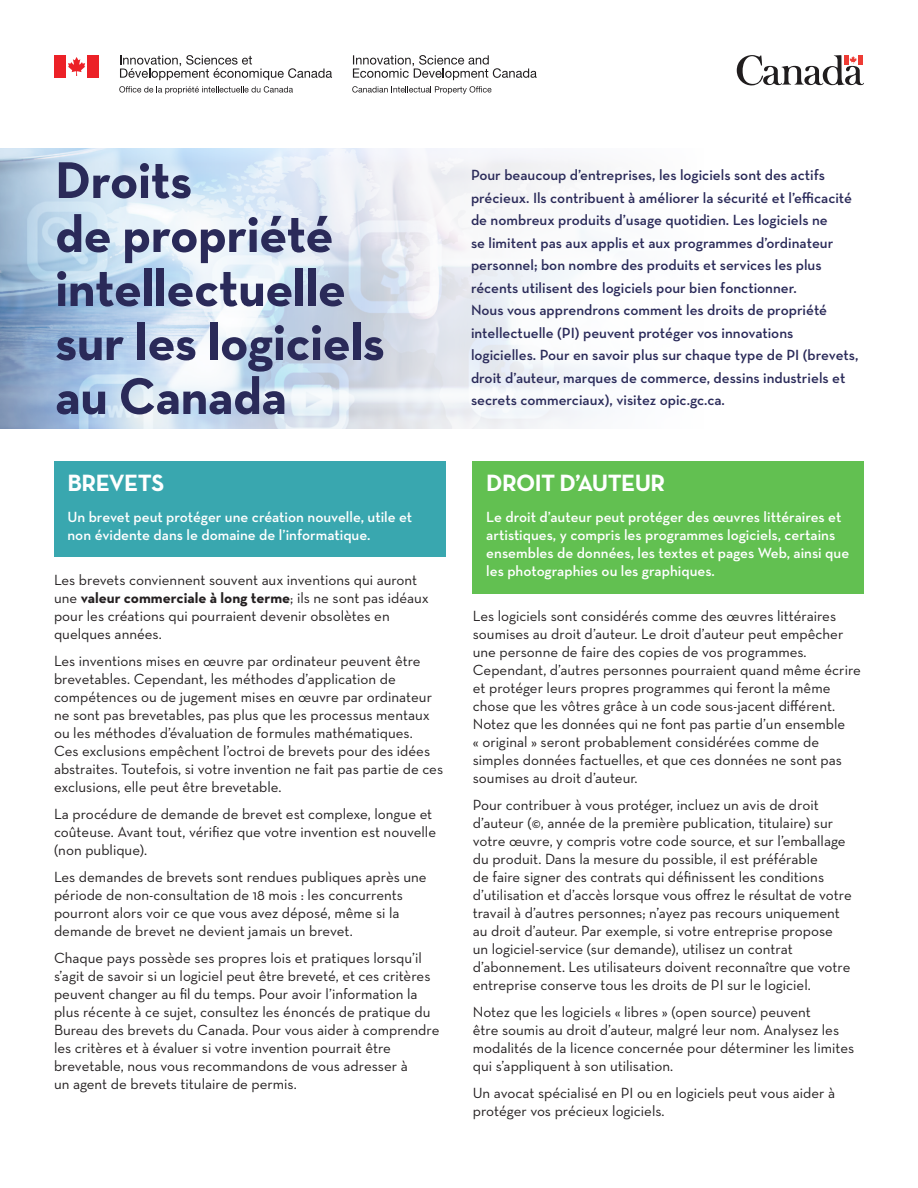
<style>
.page{position:relative;width:918px;height:1188px;background:#fff}
.page>*{position:absolute;margin:0;border:0;box-sizing:border-box;transform-origin:0 0}
.FIGURE_TITLE{font:700 52.5px/54px "Neutra Text";letter-spacing:-.01em;color:#2a2a59}
.FIGURE_TITLE-2{font:700 24px "Neutra Text";letter-spacing:-.025em;color:#fff}
.FIGURE_TITLE-3{font:15px/18px "Neutra Text";color:#231f20}
.FIGURE_TITLE-4{font:600 15px/22.5px "Neutra Text";color:#2a2a59}
.FIGURE_TITLE-5{font:600 15px/18px "Neutra Text";color:#fff}
.s1{font-weight:700}
</style>
<div class="page">
<div style="left:54px;top:461px;width:392px;height:95px;background:#39a7af"></div>
<div style="left:473px;top:461px;width:391px;height:133px;background:#62c051"></div>
<svg style="left:0;top:148px;width:609px;height:281px"></svg>
<svg style="left:737px;top:55px;width:127px;height:31px"></svg>
<svg style="left:120px;top:55px;width:212px;height:25px"></svg>
<svg style="left:119px;top:86px;width:174px;height:8px"></svg>
<svg style="left:68px;top:57px;width:17px;height:19px"></svg>
<div style="left:54px;top:55px;width:11px;height:23px;background:#ec2127"></div>
<div style="left:88px;top:55px;width:11px;height:23px;background:#ec2127"></div>
<svg style="left:353px;top:55px;width:184px;height:25px"></svg>
<svg style="left:352px;top:86px;width:140px;height:8px"></svg>
<p class="FIGURE_TITLE" style="left:55px;top:152px;width:331px">Droits<br>de propriété intellectuelle sur les logiciels au Canada</p>
<p class="FIGURE_TITLE-4" style="left:471px;top:163px;width:389px">Pour beaucoup d’entreprises, les logiciels sont des actifs précieux. Ils contribuent à améliorer la sécurité et l’efficacité de nombreux produits d’usage quotidien. Les logiciels ne<br>se limitent pas aux applis et aux programmes d’ordinateur personnel; bon nombre des produits et services les plus récents utilisent des logiciels pour bien fonctionner.<br>Nous vous apprendrons comment les droits de propriété intellectuelle (PI) peuvent protéger vos innovations logicielles. Pour en savoir plus sur chaque type de PI (brevets, droit d’auteur, marques de commerce, dessins industriels et secrets commerciaux), visitez opic.gc.ca.</p>
<p class="FIGURE_TITLE-2" style="left:68px;top:467px;width:98px">BREVETS</p>
<p class="FIGURE_TITLE-5" style="left:68px;top:508px;width:346px">Un brevet peut protéger une création nouvelle, utile et non évidente dans le domaine de l’informatique.</p>
<p class="FIGURE_TITLE-3" style="left:54px;top:571px;width:376px">Les brevets conviennent souvent aux inventions qui auront une <span class="s1">valeur commerciale à long terme</span>; ils ne sont pas idéaux pour les créations qui pourraient devenir obsolètes en quelques années.</p>
<p class="FIGURE_TITLE-3" style="left:54px;top:652px;width:391px">Les inventions mises en œuvre par ordinateur peuvent être brevetables. Cependant, les méthodes d’application de compétences ou de jugement mises en œuvre par ordinateur ne sont pas brevetables, pas plus que les processus mentaux ou les méthodes d’évaluation de formules mathématiques.<br>Ces exclusions empêchent l’octroi de brevets pour des idées abstraites. Toutefois, si votre invention ne fait pas partie de ces exclusions, elle peut être brevetable.</p>
<p class="FIGURE_TITLE-3" style="left:54px;top:805px;width:384px">La procédure de demande de brevet est complexe, longue et coûteuse. Avant tout, vérifiez que votre invention est nouvelle (non publique).</p>
<p class="FIGURE_TITLE-3" style="left:54px;top:868px;width:374px">Les demandes de brevets sont rendues publiques après une période de non-consultation de 18 mois : les concurrents pourront alors voir ce que vous avez déposé, même si la demande de brevet ne devient jamais un brevet.</p>
<p class="FIGURE_TITLE-3" style="left:54px;top:949px;width:387px">Chaque pays possède ses propres lois et pratiques lorsqu’il s’agit de savoir si un logiciel peut être breveté, et ces critères peuvent changer au fil du temps. Pour avoir l’information la plus récente à ce sujet, consultez les énoncés de pratique du Bureau des brevets du Canada. Pour vous aider à comprendre les critères et à évaluer si votre invention pourrait être brevetable, nous vous recommandons de vous adresser à<br>un agent de brevets titulaire de permis.</p>
<p class="FIGURE_TITLE-2" style="left:486px;top:467px;width:180px">DROIT D’AUTEUR</p>
<p class="FIGURE_TITLE-5" style="left:486px;top:508px;width:364px">Le droit d’auteur peut protéger des œuvres littéraires et artistiques, y compris les programmes logiciels, certains ensembles de données, les textes et pages Web, ainsi que les photographies ou les graphiques.</p>
<p class="FIGURE_TITLE-3" style="left:473px;top:607px;width:390px">Les logiciels sont considérés comme des œuvres littéraires soumises au droit d’auteur. Le droit d’auteur peut empêcher une personne de faire des copies de vos programmes.<br>Cependant, d’autres personnes pourraient quand même écrire et protéger leurs propres programmes qui feront la même chose que les vôtres grâce à un code sous-jacent différent.<br>Notez que les données qui ne font pas partie d’un ensemble<br>« original » seront probablement considérées comme de simples données factuelles, et que ces données ne sont pas soumises au droit d’auteur.</p>
<p class="FIGURE_TITLE-3" style="left:473px;top:796px;width:381px">Pour contribuer à vous protéger, incluez un avis de droit d’auteur (©, année de la première publication, titulaire) sur votre œuvre, y compris votre code source, et sur l’emballage du produit. Dans la mesure du possible, il est préférable<br>de faire signer des contrats qui définissent les conditions d’utilisation et d’accès lorsque vous offrez le résultat de votre travail à d’autres personnes; n’ayez pas recours uniquement au droit d’auteur. Par exemple, si votre entreprise propose un logiciel-service (sur demande), utilisez un contrat d’abonnement. Les utilisateurs doivent reconnaître que votre entreprise conserve tous les droits de PI sur le logiciel.</p>
<p class="FIGURE_TITLE-3" style="left:473px;top:1003px;width:383px">Notez que les logiciels « libres » (open source) peuvent<br>être soumis au droit d’auteur, malgré leur nom. Analysez les modalités de la licence concernée pour déterminer les limites qui s’appliquent à son utilisation.</p>
<p class="FIGURE_TITLE-3" style="left:473px;top:1084px;width:364px">Un avocat spécialisé en PI ou en logiciels peut vous aider à protéger vos précieux logiciels.</p>
</div>
